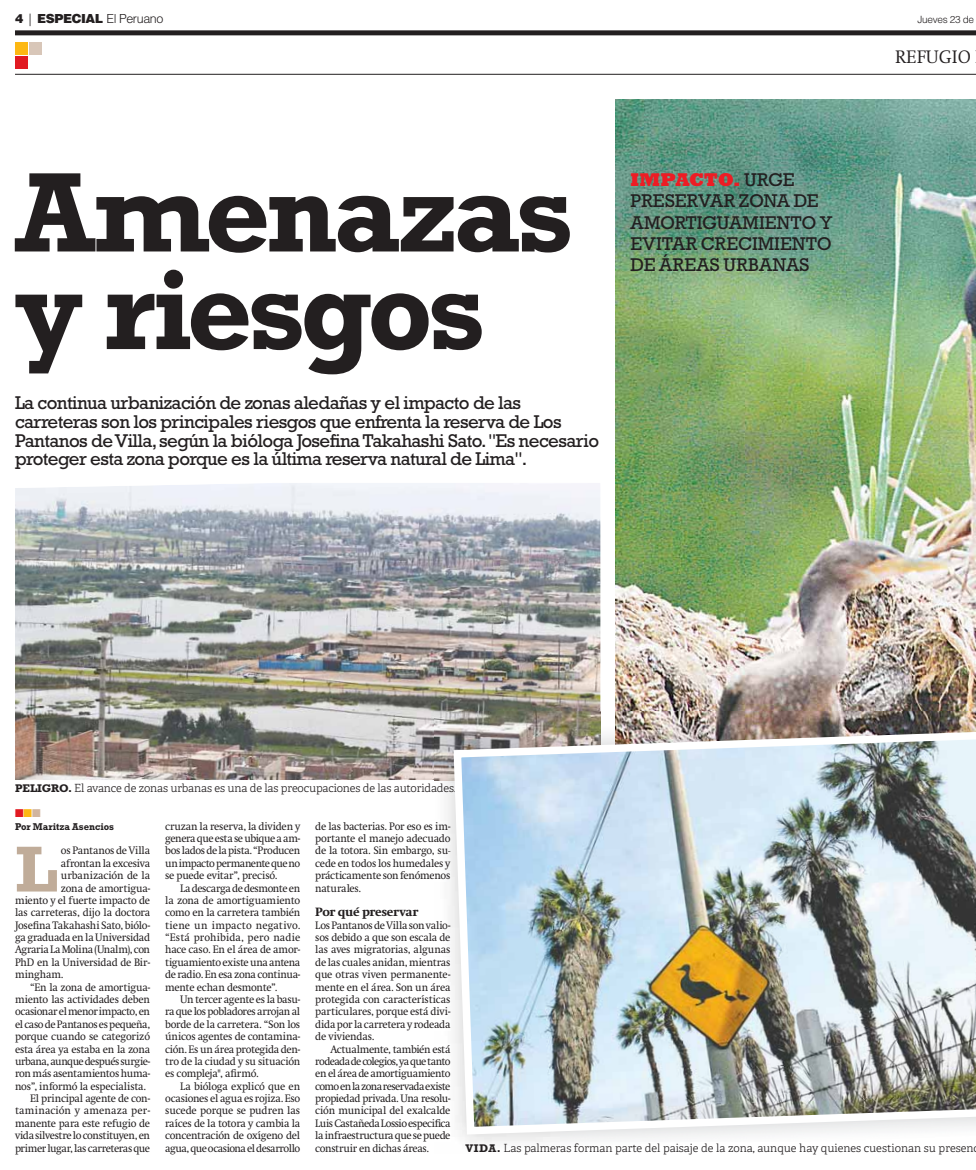
<style>
.page{position:relative;width:976px;height:1170px;background:#fff}
.page>*{position:absolute;margin:0;border:0;box-sizing:border-box;transform-origin:0 0}
.t1{font:700 115px/97.5px "Rockwell Std";letter-spacing:-.045em;color:#231f20}
.t2{font:700 65.88px "Rockwell Std";color:#c0ac99}
.t3{font:18.75px/18.8px "Rockwell Std";letter-spacing:-.03em;color:#231f20}
.t4{font:18.75px/21.2px "Rockwell Std";color:#231f20}
.t5{font:300 18.75px "Swift EF";color:#231f20}
.t6{font:300 12.5px "Helvetica LT Std";letter-spacing:-.03em;color:#231f20}
.t7{font:800 12.5px "Swift EF";letter-spacing:-.025em;color:#231f20}
.t8{font:11.25px/12.4px "Swift EF";letter-spacing:-.025em;color:#231f20;text-align:justify;scale:.95 1}
.t9{font:300 11.25px "Adelle";letter-spacing:-.01em;color:#231f20}
.t10{font:11.25px "Swift EF";letter-spacing:-.05em;color:#231f20;scale:.95 1}
.t11{font:11.25px "Swift EF";letter-spacing:.02em;color:#231f20;scale:.95 1}
.t12{font:11.25px "Swift EF";letter-spacing:-.005em;color:#231f20;scale:.95 1}
.t13{font:700 10px "Rockwell Std";color:#231f20;scale:.95 1}
.t14{font:300 10px "Helvetica LT Std";letter-spacing:-.03em;color:#231f20}
.s1{font-weight:900}
.s2{font-weight:800;color:#ed1c24}
.s3{font-family:"Rockwell Std";font-weight:700}
</style>
<div class="page">
<div style="left:15px;top:56px;width:13px;height:13px;background:#e11a22"></div>
<div style="left:15px;top:42px;width:13px;height:13px;background:#fdb813"></div>
<div style="left:29px;top:42px;width:13px;height:13px;background:#d8c6b8"></div>
<div style="left:15px;top:30px;width:960px;height:5px;background:#231f20"></div>
<hr style="left:15px;top:74px;width:960px;height:1px;background:#231f20">
<img style="left:615px;top:99px;width:360px;height:627px">
<img style="left:15px;top:483px;width:585px;height:297px">
<img style="left:559px;top:711px;width:83px;height:430px">
<img style="left:434px;top:780px;width:125px;height:363px">
<img style="left:500px;top:1142px;width:59px;height:1px">
<img style="left:600px;top:711px;width:1px;height:69px">
<img style="left:434px;top:711px;width:166px;height:69px">
<img style="left:434px;top:784px;width:15px;height:10px">
<img style="left:434px;top:821px;width:14px;height:8px">
<img style="left:434px;top:834px;width:15px;height:10px">
<svg style="left:434px;top:846px;width:15px;height:10px"></svg>
<img style="left:434px;top:858px;width:15px;height:11px">
<img style="left:434px;top:871px;width:15px;height:10px">
<svg style="left:434px;top:920px;width:15px;height:8px"></svg>
<img style="left:434px;top:933px;width:15px;height:10px">
<img style="left:434px;top:945px;width:15px;height:10px">
<img style="left:434px;top:957px;width:15px;height:9px">
<svg style="left:434px;top:970px;width:15px;height:10px"></svg>
<img style="left:434px;top:982px;width:15px;height:8px">
<img style="left:434px;top:994px;width:15px;height:11px">
<img style="left:434px;top:1007px;width:14px;height:10px">
<img style="left:434px;top:1019px;width:15px;height:11px">
<img style="left:434px;top:1044px;width:15px;height:9px">
<img style="left:434px;top:1056px;width:15px;height:11px">
<img style="left:434px;top:1069px;width:15px;height:10px">
<img style="left:434px;top:1081px;width:15px;height:8px">
<img style="left:434px;top:1093px;width:14px;height:11px">
<img style="left:434px;top:1106px;width:15px;height:10px">
<img style="left:434px;top:1118px;width:15px;height:11px">
<img style="left:434px;top:1131px;width:16px;height:10px">
<img style="left:449px;top:726px;width:526px;height:412px">
<p class="t6" style="left:15px;top:14px;width:150px"><span class="s1">4</span> | <span class="s1">ESPECIAL</span> El Peruano</p>
<p class="t14" style="left:917px;top:16px;width:58px">Jueves 23 de</p>
<h3 class="t5" style="left:894px;top:49px;width:77px">REFUGIO</h3>
<h1 class="t1" style="left:15px;top:175px;width:560px">Amenazas y riesgos</h1>
<p class="t3" style="left:15px;top:395px;width:585px">La continua urbanización de zonas aledañas y el impacto de las carreteras son los principales riesgos que enfrenta la reserva de Los Pantanos de Villa, según la bióloga Josefina Takahashi Sato. "Es necesario proteger esta zona porque es la última reserva natural de Lima".</p>
<h3 class="t4" style="left:630px;top:171px;width:203px"><span class="s2">IMPACTO.</span> URGE<br>PRESERVAR ZONA DE<br>AMORTIGUAMIENTO Y<br>EVITAR CRECIMIENTO<br>DE ÁREAS URBANAS</h3>
<p class="t9" style="left:15px;top:782px;width:442px"><span class="s3">PELIGRO.</span> El avance de zonas urbanas es una de las preocupaciones de las autoridades.</p>
<p class="t13" style="left:15px;top:822px;width:106px">Por Maritza Asencios</p>
<h2 class="t2" style="left:15px;top:844px;width:44px">L</h2>
<p class="t8" style="left:61px;top:845px;width:95px">os Pantanos de Villa</p>
<p class="t8" style="left:61px;top:857px;width:95px">afrontan la excesiva</p>
<p class="t8" style="left:61px;top:870px;width:95px">urbanización de la</p>
<p class="t8" style="left:61px;top:882px;width:95px">zona de amortigua-</p>
<p class="t8" style="left:15px;top:894px;width:144px">miento y el fuerte impacto de</p>
<p class="t8" style="left:15px;top:907px;width:144px">las carreteras, dijo la doctora</p>
<p class="t8" style="left:15px;top:919px;width:144px">Josefina Takahashi Sato, biólo-</p>
<p class="t8" style="left:15px;top:932px;width:144px">ga graduada en la Universidad</p>
<p class="t8" style="left:15px;top:944px;width:144px">Agraria La Molina (Unalm), con</p>
<p class="t8" style="left:15px;top:956px;width:144px">PhD en la Universidad de Bir-</p>
<p class="t12" style="left:15px;top:970px;width:52px">mingham.</p>
<p class="t8" style="left:30px;top:981px;width:128px">“En la zona de amortigua-</p>
<p class="t8" style="left:15px;top:993px;width:144px">miento las actividades deben</p>
<p class="t8" style="left:15px;top:1006px;width:144px">ocasionar el menor impacto, en</p>
<p class="t8" style="left:15px;top:1018px;width:144px">el caso de Pantanos es pequeña,</p>
<p class="t8" style="left:15px;top:1031px;width:144px">porque cuando se categorizó</p>
<p class="t8" style="left:15px;top:1043px;width:144px">esta área ya estaba en la zona</p>
<p class="t10" style="left:15px;top:1056px;width:144px">urbana, aunque después surgie-</p>
<p class="t8" style="left:15px;top:1068px;width:144px">ron más asentamientos huma-</p>
<p class="t8" style="left:15px;top:1080px;width:139px">nos”, informó la especialista.</p>
<p class="t8" style="left:30px;top:1092px;width:128px">El principal agente de con-</p>
<p class="t11" style="left:15px;top:1106px;width:144px">taminación y amenaza per-</p>
<p class="t8" style="left:15px;top:1117px;width:144px">manente para este refugio de</p>
<p class="t8" style="left:15px;top:1130px;width:144px">vida silvestre lo constituyen, en</p>
<p class="t8" style="left:15px;top:1142px;width:144px">primer lugar, las carreteras que</p>
<p class="t8" style="left:165px;top:820px;width:144px">cruzan la reserva, la dividen y genera que esta se ubique a am&shy;bos lados de la pista. “Producen un impacto permanente que no se puede evitar”, precisó.</p>
<p class="t8" style="left:165px;top:882px;width:144px;text-indent:15px">La descarga de desmonte en la zona de amortiguamiento como en la carretera también tiene un impacto negativo. “Está prohibida, pero nadie hace caso. En el área de amor&shy;tiguamiento existe una antena de radio. En esa zona continua&shy;mente echan desmonte”.</p>
<p class="t8" style="left:165px;top:993px;width:144px;text-indent:15px">Un tercer agente es la basu&shy;ra que los pobladores arrojan al borde de la carretera. “Son los únicos agentes de contamina&shy;ción. Es un área protegida den&shy;tro de la ciudad y su situación es compleja", afirmó.</p>
<p class="t8" style="left:165px;top:1080px;width:144px;text-indent:15px">La bióloga explicó que en ocasiones el agua es rojiza. Eso sucede porque se pudren las raíces de la totora y cambia la concentración de oxígeno del agua, que ocasiona el desarrollo</p>
<p class="t8" style="left:315px;top:820px;width:144px">de las bacterias. Por eso es im&shy;portante el manejo adecuado de la totora. Sin embargo, su&shy;cede en todos los humedales y prácticamente son fenómenos naturales.</p>
<p class="t7" style="left:315px;top:907px;width:104px">Por qué preservar</p>
<p class="t8" style="left:315px;top:919px;width:144px">Los Pantanos de Villa son valio&shy;sos debido a que son escala de las aves migratorias, algunas de las cuales anidan, mientras que otras viven permanente&shy;mente en el área. Son un área protegida con características particulares, porque está divi&shy;dida por la carretera y rodeada de viviendas.</p>
<p class="t8" style="left:315px;top:1043px;width:144px;text-indent:15px">Actualmente, también está rodeada de colegios, ya que tanto en el área de amortiguamiento como en la zona reservada existe propiedad privada. Una resolu&shy;ción municipal del exalcalde Luis Castañeda Lossio especifica la infraestructura que se puede construir en dichas áreas.</p>
<p class="t9" style="left:465px;top:1140px;width:509px"><span class="s3">VIDA.</span> Las palmeras forman parte del paisaje de la zona, aunque hay quienes cuestionan su presen</p>
</div>
